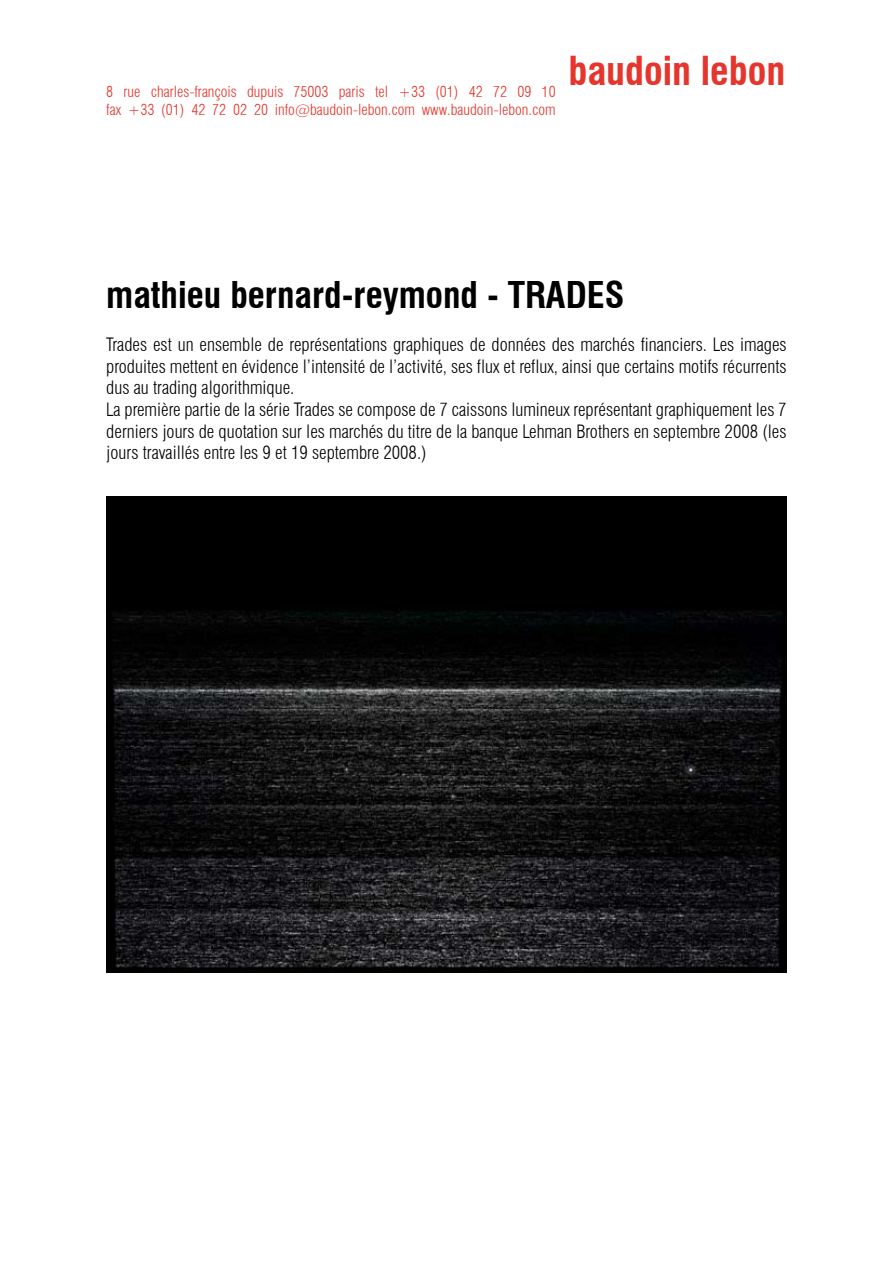
<style>
.page{position:relative;width:893px;height:1263px;background:#fff}
.page>*{position:absolute;margin:0;border:0;box-sizing:border-box;transform-origin:0 0}
.t1{font:700 condensed 39px "Swiss 721 BT";color:#e5352c}
.t2{font:700 condensed 36px "Swiss 721 BT";color:#000}
.t3{font:300 condensed 18px/21.6px "Swiss 721 BT";color:#000}
.t4{font:300 condensed 15px/18px "Swiss 721 BT";color:#e5352c}
</style>
<div class="page">
<img style="left:106px;top:497px;width:681px;height:476px">
<p class="t4" style="left:106px;top:82px;width:451px">8 rue charles-françois dupuis 75003 paris tel +33 (01) 42 72 09 10 fax +33 (01) 42 72 02 20 info@baudoin-lebon.com www.baudoin-lebon.com</p>
<h1 class="t1" style="left:568px;top:48px;width:218px">baudoin lebon</h1>
<h2 class="t2" style="left:106px;top:273px;width:520px">mathieu bernard-reymond - TRADES</h2>
<p class="t3" style="left:106px;top:334px;width:682px">Trades est un ensemble de représentations graphiques de données des marchés financiers. Les images produites mettent en évidence l’intensité de l’activité, ses flux et reflux, ainsi que certains motifs récurrents dus au trading algorithmique.<br>La première partie de la série Trades se compose de 7 caissons lumineux représentant graphiquement les 7 derniers jours de quotation sur les marchés du titre de la banque Lehman Brothers en septembre 2008 (les jours travaillés entre les 9 et 19 septembre 2008.)</p>
</div>
